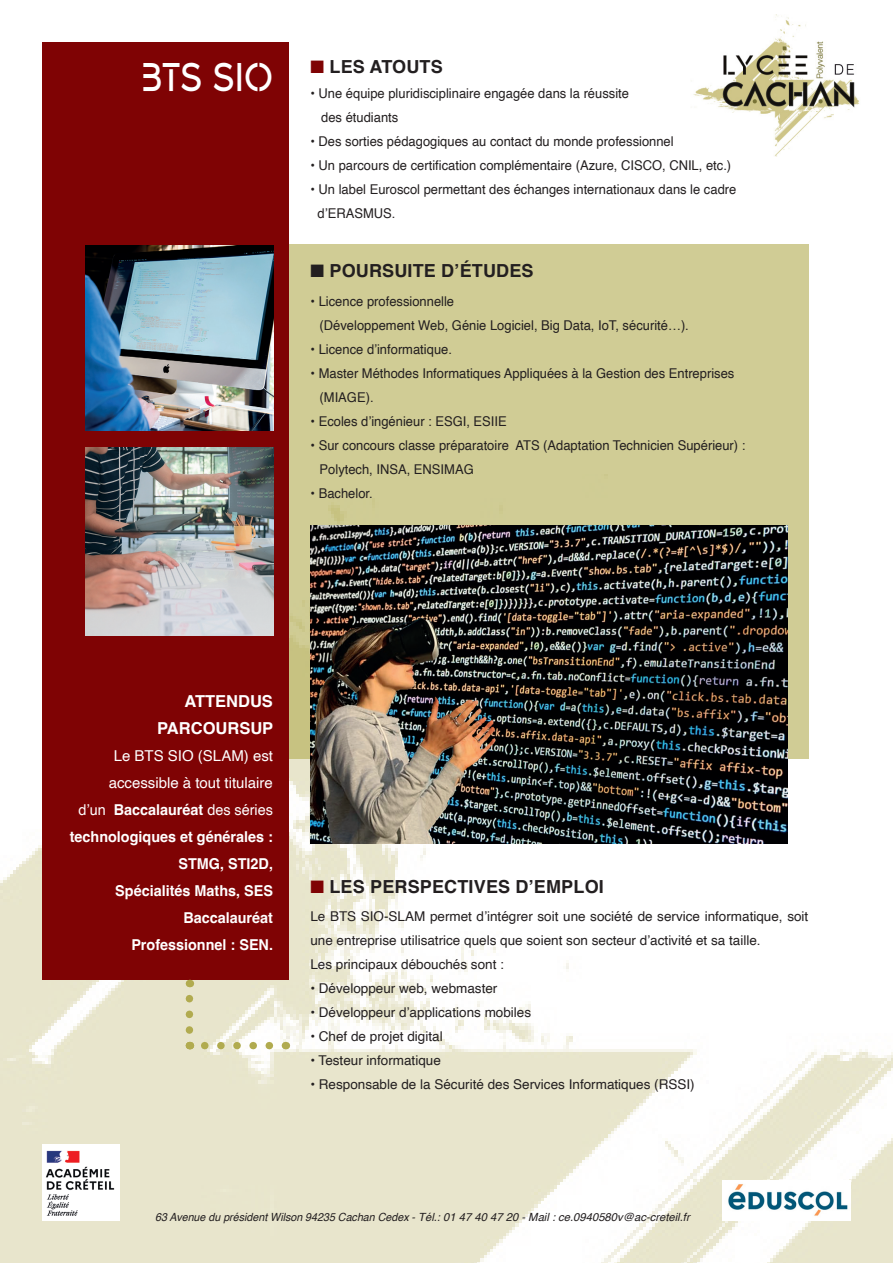
<style>
.page{position:relative;width:893px;height:1263px;background:#fff}
.page>*{position:absolute;margin:0;border:0;box-sizing:border-box;transform-origin:0 0}
.t1{font:45px "DESIGNER Regular";color:#fff;scale:.9 1}
.t2{font:700 18px "Helvetica";letter-spacing:.01em;color:#231f20}
.t3{font:700 16.5px/27px "Helvetica";color:#fff;text-align:right}
.t4{font:700 15px/27px "Helvetica";color:#fff;text-align:right;scale:.96 1}
.t5{font:15px/27px "Helvetica";color:#fff;text-align:center}
.t6{font:13.5px/24px "Helvetica";color:#231f20;scale:.96 1}
.t7{font:13.5px/24px "Helvetica";color:#231f20}
.t8{font:italic 11.25px "Helvetica";color:#231f20;scale:.95 1}
.s1{color:#7f0304}
.s2{font-weight:400}
</style>
<div class="page">
<img style="left:0;top:475px;width:893px;height:788px">
<div style="left:42px;top:42px;width:247px;height:938px;background:#7f0304"></div>
<img style="left:693px;top:15px;width:167px;height:141px">
<svg style="left:197px;top:1042px;width:72px;height:7px"></svg>
<svg style="left:186px;top:980px;width:7px;height:50px"></svg>
<div style="left:289px;top:244px;width:519px;height:515px;background:#d0cc95"></div>
<img style="left:43px;top:1144px;width:76px;height:77px">
<img style="left:723px;top:1180px;width:127px;height:41px">
<img style="left:85px;top:448px;width:188px;height:188px">
<img style="left:85px;top:246px;width:188px;height:184px">
<img style="left:310px;top:525px;width:478px;height:319px">
<p class="t1" style="left:142px;top:49px;width:148px">BTS SIO</p>
<p class="t2" style="left:310px;top:56px;width:134px"><span class="s1">■</span> LES ATOUTS</p>
<p class="t6" style="left:310px;top:82px;width:333px">• Une équipe pluridisciplinaire engagée dans la réussite</p>
<p class="t6" style="left:321px;top:106px;width:82px">des étudiants</p>
<p class="t6" style="left:310px;top:130px;width:380px">• Des sorties pédagogiques au contact du monde professionnel</p>
<p class="t6" style="left:310px;top:154px;width:440px">• Un parcours de certification complémentaire (Azure, CISCO, CNIL, etc.)</p>
<p class="t6" style="left:318px;top:178px;width:438px;text-indent:-7px">• Un label Euroscol permettant des échanges internationaux dans le cadre d’ERASMUS.</p>
<p class="t2" style="left:310px;top:260px;width:225px">■ POURSUITE D’ÉTUDES</p>
<p class="t6" style="left:311px;top:290px;width:151px">• Licence professionnelle</p>
<p class="t6" style="left:320px;top:314px;width:386px">(Développement Web, Génie Logiciel, Big Data, IoT, sécurité…).</p>
<p class="t6" style="left:311px;top:338px;width:149px">• Licence d’informatique.</p>
<p class="t6" style="left:320px;top:362px;width:434px;text-indent:-9px">• Master Méthodes Informatiques Appliquées à la Gestion des Entreprises (MIAGE).</p>
<p class="t6" style="left:311px;top:410px;width:206px">• Ecoles d’ingénieur : ESGI, ESIIE</p>
<p class="t6" style="left:311px;top:434px;width:454px">• Sur concours classe préparatoire ATS (Adaptation Technicien Supérieur) :</p>
<p class="t6" style="left:320px;top:458px;width:162px">Polytech, INSA, ENSIMAG</p>
<p class="t6" style="left:311px;top:482px;width:66px">• Bachelor.</p>
<p class="t3" style="left:157px;top:690px;width:118px">ATTENDUS<br>PARCOURSUP</p>
<p class="t5" style="left:109px;top:743px;width:166px">Le BTS SIO (SLAM) est accessible à tout titulaire</p>
<p class="t4" style="left:70px;top:798px;width:213px"><span class="s2">d’un</span> Baccalauréat <span class="s2">des séries </span>technologiques et générales :<br>STMG, STI2D,</p>
<p class="t4" style="left:115px;top:879px;width:166px">Spécialités Maths, SES</p>
<p class="t4" style="left:183px;top:906px;width:95px">Baccalauréat</p>
<p class="t4" style="left:131px;top:933px;width:149px">Professionnel : SEN.</p>
<p class="t2" style="left:310px;top:875px;width:295px"><span class="s1">■</span> LES PERSPECTIVES D’EMPLOI</p>
<p class="t7" style="left:310px;top:904px;width:499px">Le BTS SIO-SLAM permet d’intégrer soit une société de service informatique, soit une entreprise utilisatrice quels que soient son secteur d’activité et sa taille.</p>
<p class="t7" style="left:310px;top:952px;width:195px">Les principaux débouchés sont :</p>
<p class="t7" style="left:310px;top:976px;width:189px">• Développeur web, webmaster</p>
<p class="t7" style="left:310px;top:1000px;width:222px">• Développeur d’applications mobiles</p>
<p class="t7" style="left:310px;top:1024px;width:134px">• Chef de projet digital</p>
<p class="t7" style="left:310px;top:1048px;width:132px">• Testeur informatique</p>
<p class="t7" style="left:310px;top:1072px;width:386px">• Responsable de la Sécurité des Services Informatiques (RSSI)</p>
<p class="t8" style="left:155px;top:1208px;width:564px">63 Avenue du président Wilson 94235 Cachan Cedex - Tél.: 01 47 40 47 20 - Mail : ce.0940580v@ac-creteil.fr</p>
</div>
